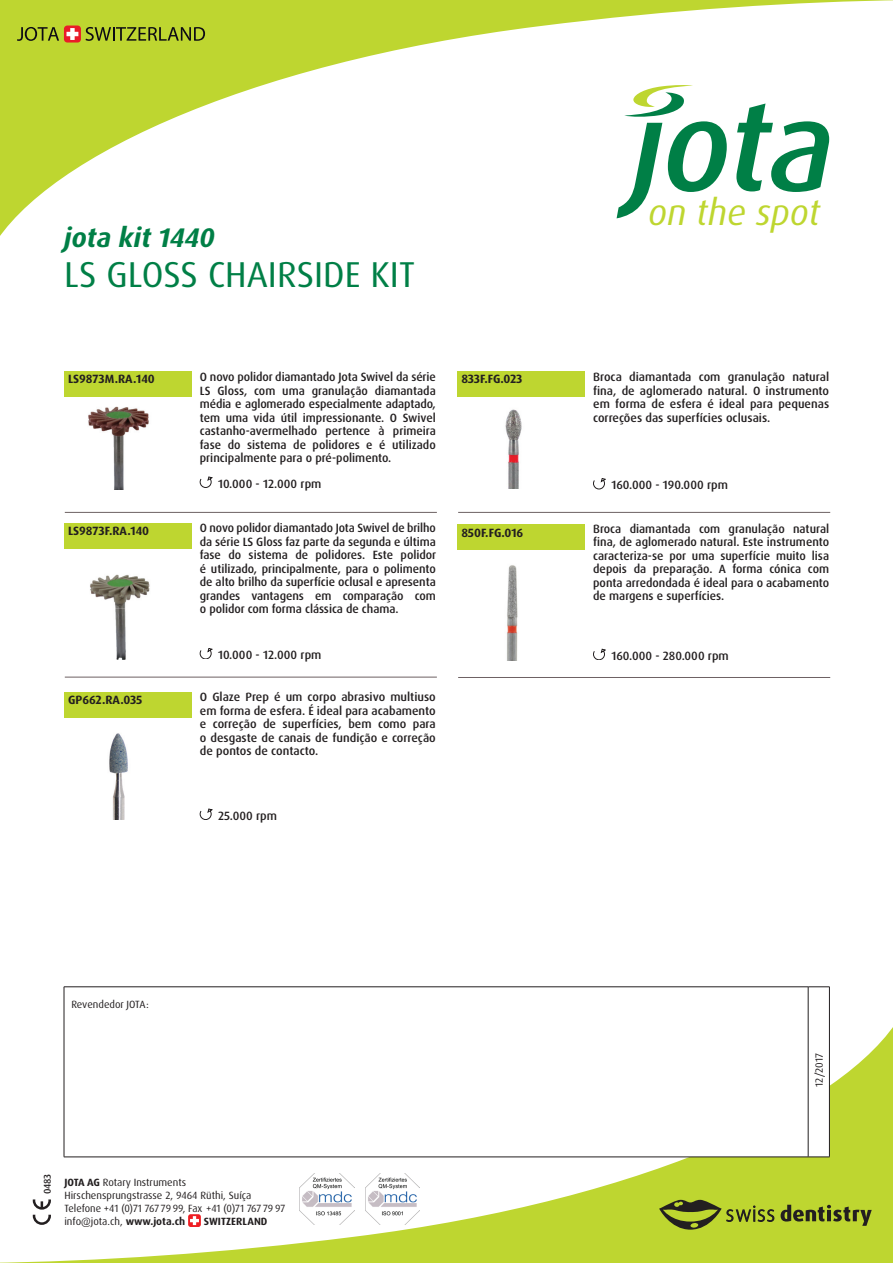
<style>
.page{position:relative;width:893px;height:1263px;background:#fff}
.page>*{position:absolute;margin:0;border:0;box-sizing:border-box;transform-origin:0 0}
.t1{font:36px "Dax OT";color:#007f46}
.t2{font:italic 36px "Dax OT";color:#bed630}
.t3{font:italic 700 27px "Dax OT";color:#007f46}
.t4{font:500 12px/13.5px "Dax OT";color:#231f20;text-align:justify}
.t5{font:700 12px "Dax OT";color:#231f20}
.t6{font:10.5px/12.8px "Dax OT";color:#231f20}
.t7{font:700 10.5px "Dax OT";letter-spacing:.01em;color:#231f20}
.t8{font:500 9.9px "Dax OT";color:#231f20}
.s1{font-weight:700}
</style>
<div class="page">
<svg style="left:0;top:0;width:893px;height:236px"></svg>
<svg style="left:0;top:1006px;width:893px;height:257px"></svg>
<svg style="left:736px;top:104px;width:93px;height:88px"></svg>
<svg style="left:617px;top:85px;width:110px;height:133px"></svg>
<svg style="left:593px;top:478px;width:13px;height:11px"></svg>
<svg style="left:65px;top:987px;width:764px;height:170px"></svg>
<svg style="left:808px;top:986px;width:22px;height:1px"></svg>
<hr style="left:829px;top:987px;width:1px;height:170px;background:#231f20">
<svg style="left:808px;top:1157px;width:22px;height:1px"></svg>
<hr style="left:64px;top:986px;width:744px;height:1px;background:#231f20">
<hr style="left:64px;top:987px;width:1px;height:170px;background:#231f20">
<hr style="left:808px;top:987px;width:1px;height:170px;background:#231f20">
<hr style="left:64px;top:1157px;width:744px;height:1px;background:#231f20">
<svg style="left:659px;top:1200px;width:116px;height:29px;background:#8d9c2a"></svg>
<svg style="left:781px;top:1205px;width:91px;height:21px;background:#85932a"></svg>
<div style="left:64px;top:371px;width:127px;height:25px;background:#bed630"></div>
<svg style="left:200px;top:809px;width:13px;height:10px"></svg>
<div style="left:64px;top:692px;width:127px;height:25px;background:#bed630"></div>
<img style="left:109px;top:733px;width:19px;height:86px">
<div style="left:457px;top:371px;width:128px;height:25px;background:#bed630"></div>
<svg style="left:593px;top:649px;width:13px;height:11px"></svg>
<div style="left:457px;top:524px;width:128px;height:26px;background:#bed630"></div>
<img style="left:507px;top:565px;width:11px;height:95px">
<hr style="left:65px;top:512px;width:372px;height:1px;background:#6d6163">
<hr style="left:65px;top:677px;width:372px;height:1px;background:#6d6163">
<hr style="left:458px;top:512px;width:372px;height:1px;background:#6d6163">
<hr style="left:458px;top:677px;width:372px;height:1px;background:#6d6163">
<img style="left:505px;top:409px;width:17px;height:80px">
<svg style="left:200px;top:477px;width:13px;height:10px"></svg>
<svg style="left:200px;top:648px;width:13px;height:11px"></svg>
<div style="left:64px;top:523px;width:127px;height:25px;background:#bed630"></div>
<div style="left:188px;top:1214px;width:13px;height:13px;background:#ee1d23;border-radius:3px"></div>
<svg style="left:190px;top:1216px;width:9px;height:9px"></svg>
<svg style="left:33px;top:1215px;width:18px;height:10px"></svg>
<svg style="left:33px;top:1199px;width:18px;height:10px"></svg>
<img style="left:300px;top:1173px;width:54px;height:51px">
<img style="left:365px;top:1174px;width:55px;height:50px">
<img style="left:90px;top:574px;width:60px;height:86px">
<img style="left:88px;top:406px;width:61px;height:84px">
<div style="left:64px;top:26px;width:17px;height:17px;background:#ea1c28;border-radius:3px"></div>
<svg style="left:66px;top:28px;width:12px;height:12px"></svg>
<svg style="left:86px;top:27px;width:119px;height:14px;background:#839226"></svg>
<svg style="left:17px;top:27px;width:42px;height:14px"></svg>
<h2 class="t3" style="left:64px;top:220px;width:152px">jota kit 1440</h2>
<h1 class="t1" style="left:64px;top:252px;width:352px">LS GLOSS CHAIRSIDE KIT</h1>
<p class="t5" style="left:68px;top:371px;width:88px">LS9873M.RA.140</p>
<p class="t5" style="left:68px;top:523px;width:83px">LS9873F.RA.140</p>
<p class="t4" style="left:200px;top:370px;width:238px">O novo polidor diamantado Jota Swivel da série LS Gloss, com uma granulação diamantada média e aglomerado especialmente adaptado, tem uma vida útil impressionante. O Swivel castanho-avermelhado pertence à primeira fase do sistema de polidores e é utilizado principalmente para o pré-polimento.</p>
<p class="t4" style="left:218px;top:477px;width:105px">10.000 - 12.000 rpm</p>
<p class="t4" style="left:200px;top:521px;width:238px">O novo polidor diamantado Jota Swivel de brilho da série LS Gloss faz parte da segunda e última fase do sistema de polidores. Este polidor é utilizado, principalmente, para o polimento de alto brilho da superfície oclusal e apresenta grandes vantagens em comparação com o polidor com forma clássica de chama.</p>
<p class="t4" style="left:218px;top:648px;width:105px">10.000 - 12.000 rpm</p>
<p class="t5" style="left:461px;top:371px;width:63px">833F.FG.023</p>
<p class="t5" style="left:461px;top:525px;width:64px">850F.FG.016</p>
<p class="t5" style="left:68px;top:692px;width:76px">GP662.RA.035</p>
<p class="t4" style="left:200px;top:690px;width:238px">O Glaze Prep é um corpo abrasivo multiuso em forma de esfera. É ideal para acabamento e correção de superfícies, bem como para o desgaste de canais de fundição e correção de pontos de contacto.</p>
<p class="t4" style="left:218px;top:809px;width:61px">25.000 rpm</p>
<h1 class="t2" style="left:648px;top:189px;width:173px">on the spot</h1>
<p class="t4" style="left:593px;top:370px;width:238px">Broca diamantada com granulação natural fina, de aglomerado natural. O instrumento em forma de esfera é ideal para pequenas correções das superfícies oclusais.</p>
<p class="t4" style="left:611px;top:478px;width:118px">160.000 - 190.000 rpm</p>
<p class="t4" style="left:593px;top:522px;width:238px">Broca diamantada com granulação natural fina, de aglomerado natural. Este instrumento caracteriza-se por uma superfície muito lisa depois da preparação. A forma cónica com ponta arredondada é ideal para o acabamento de margens e superfícies.</p>
<p class="t4" style="left:611px;top:649px;width:119px">160.000 - 280.000 rpm</p>
<p class="t6" style="left:71px;top:998px;width:79px">Revendedor JOTA:</p>
<p class="t8" style="left:41px;top:1194px;width:22px;rotate:-90deg">0483</p>
<p class="t6" style="left:64px;top:1176px;width:222px"><span class="s1">JOTA AG</span> Rotary Instruments Hirschensprungstrasse 2, 9464 Rüthi, Suíça Telefone +41 (0)71 767 79 99, Fax +41 (0)71 767 79 97 info@jota.ch, <span class="s1">www.jota.ch</span></p>
<p class="t7" style="left:204px;top:1214px;width:65px">SWITZERLAND</p>
<p class="t6" style="left:813px;top:1087px;width:36px;rotate:-90deg">12/2017</p>
</div>
